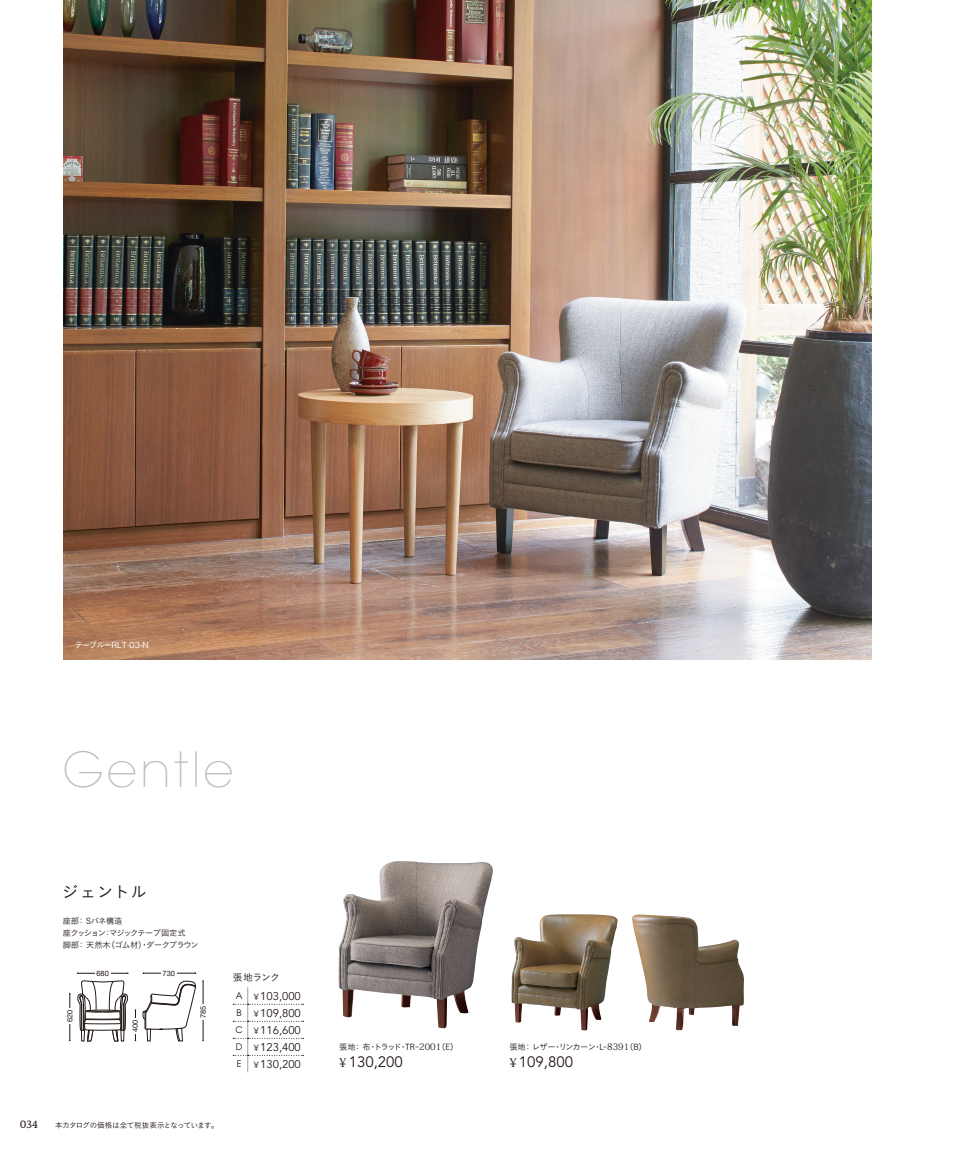
<style>
.page{position:relative;width:957px;height:1149px;background:#fff}
.page>*{position:absolute;margin:0;border:0;box-sizing:border-box;transform-origin:0 0}
.t1{font:200 48px "Avant Garde";letter-spacing:.07em;color:#b7bfc3}
.t2{font:16.5px "Koburina Go Std W3";letter-spacing:.05em;color:#221815}
.t3{font:15px "Avenir";color:#221815}
.t4{font:11.25px/17px "Avenir";color:#221815;text-align:right}
.t5{font:10.5px "Stone Informal";color:#221815}
.t6{font:9.75px "Koburina Go Std W3";letter-spacing:-.055em;color:#221815}
.t7{font:9px "Avant Garde";color:#221815}
.t8{font:8.25px/12px "Koburina Go Std W3";letter-spacing:-.075em;color:#221815}
.t9{font:8.25px "Koburina Go Std W3";letter-spacing:-.095em;color:#221815}
.t10{font:500 8.25px "Gothic BBB Pro";letter-spacing:-.04em;color:#fff}
.t11{font:7.5px "Koburina Go Std W3";letter-spacing:-.045em;color:#221815}
.t12{font:7.35px "Helvetica Neue";color:#231916}
.s1{font-size:9px}
.s2{font-family:"Avant Garde";font-size:9px}
.s3{font-family:"Koz Min Pr 6 N";font-size:9px}
.s4{font-family:"Koz Min Pr 6 N";font-size:12px}
</style>
<div class="page">
<img style="left:339px;top:861px;width:114px;height:166px">
<img style="left:511px;top:914px;width:44px;height:108px">
<img style="left:632px;top:914px;width:112px;height:115px">
<img style="left:64px;top:0;width:808px;height:659px">
<svg style="left:233px;top:987px;width:71px;height:84px"></svg>
<hr style="left:135px;top:1009px;width:1px;height:31px;background:#231916">
<div style="left:131px;top:1018px;width:9px;height:15px;background:#fff"></div>
<hr style="left:143px;top:972px;width:53px;height:1px;background:#231916">
<div style="left:161px;top:968px;width:15px;height:9px;background:#fff"></div>
<hr style="left:203px;top:980px;width:1px;height:60px;background:#231916">
<div style="left:199px;top:1003px;width:9px;height:16px;background:#fff"></div>
<svg style="left:142px;top:980px;width:54px;height:61px"></svg>
<svg style="left:69px;top:972px;width:60px;height:69px"></svg>
<p class="t10" style="left:75px;top:637px;width:75px">テーブル＝RLT-03-N</p>
<p class="t1" style="left:63px;top:740px;width:172px">Gentle</p>
<p class="t2" style="left:62px;top:878px;width:87px">ジェントル</p>
<p class="t8" style="left:63px;top:914px;width:137px">座部： Sバネ構造<br>座クッション：マジックテープ固定式<br>脚部： 天然木（ゴム材）・ダークブラウン</p>
<p class="t12" style="left:65px;top:1021px;width:14px;rotate:-90deg">620</p>
<p class="t12" style="left:96px;top:967px;width:14px">680</p>
<p class="t12" style="left:163px;top:967px;width:14px">730</p>
<p class="t12" style="left:130px;top:1031px;width:14px;rotate:-90deg">400</p>
<p class="t12" style="left:198px;top:1017px;width:14px;rotate:-90deg">785</p>
<p class="t6" style="left:233px;top:969px;width:49px">張地ランク</p>
<p class="t7" style="left:236px;top:989px;width:8px">A</p>
<p class="t4" style="left:254px;top:987px;width:48px"><span class="s1">¥</span> 103,000</p>
<p class="t7" style="left:237px;top:1006px;width:7px">B</p>
<p class="t4" style="left:236px;top:1004px;width:67px"><span class="s1">¥</span> 109,800<br><span class="s2">C</span> <span class="s1">¥</span> 116,600</p>
<p class="t7" style="left:236px;top:1040px;width:8px">D</p>
<p class="t4" style="left:254px;top:1038px;width:48px"><span class="s1">¥</span> 123,400</p>
<p class="t7" style="left:237px;top:1057px;width:6px">E</p>
<p class="t4" style="left:254px;top:1055px;width:48px"><span class="s1">¥</span> 130,200</p>
<p class="t5" style="left:20px;top:1117px;width:20px">034</p>
<p class="t11" style="left:55px;top:1119px;width:165px">本カタログの価格は全て税抜表示となっています。</p>
<p class="t8" style="left:339px;top:1040px;width:121px">張地： 布・トラッド・TR-<span class="s3">2001</span>（E）</p>
<p class="t3" style="left:339px;top:1052px;width:65px"><span class="s4">¥</span> 130,200</p>
<p class="t9" style="left:509px;top:1040px;width:139px">張地： レザー・リンカーン・L-<span class="s3">8391</span>（B）</p>
<p class="t3" style="left:509px;top:1052px;width:65px"><span class="s4">¥</span> 109,800</p>
</div>
